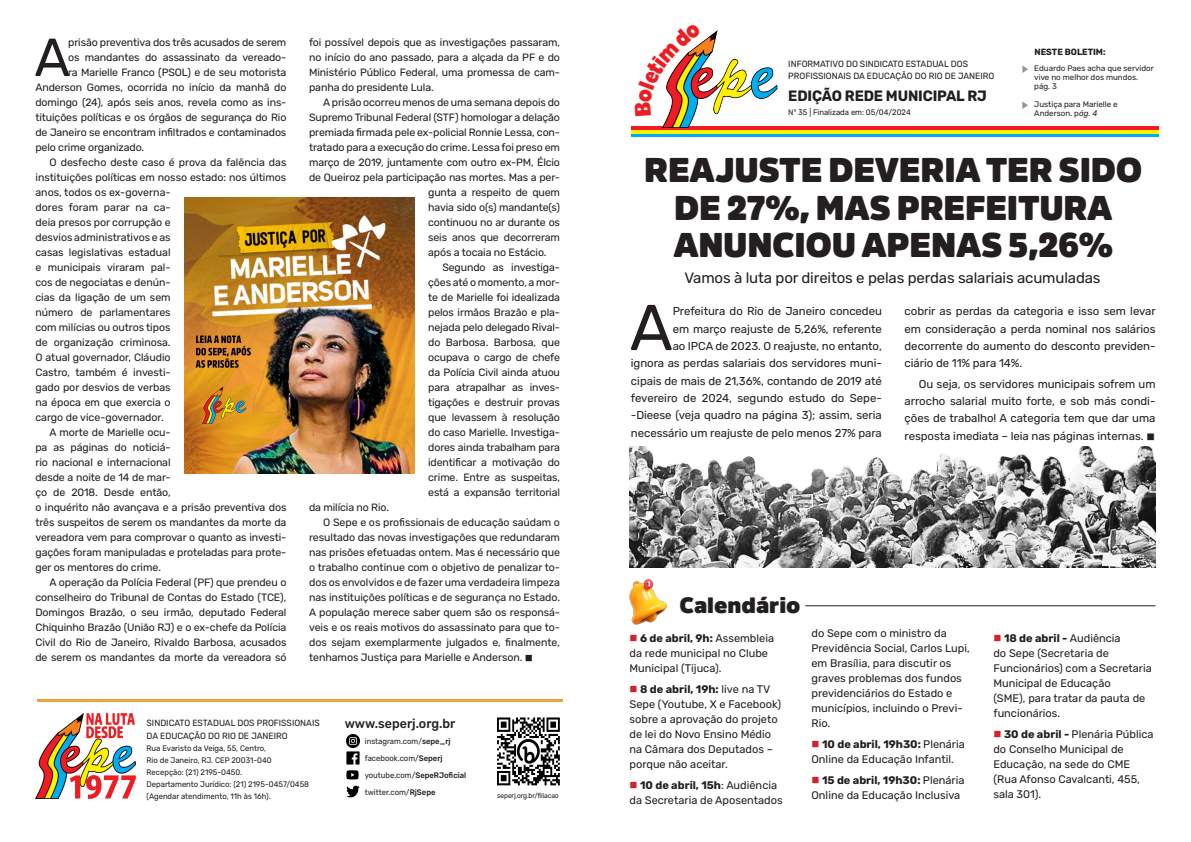
<style>
.page{position:relative;width:1191px;height:842px;background:#fff}
.page>*{position:absolute;margin:0;border:0;box-sizing:border-box;transform-origin:0 0}
.t1{font:64.6px "Rubik";color:#231f20}
.t2{font:53.5px "Rubik";color:#231f20}
.t3{font:900 34px/37.1px "Amsi Pro AKS Normal";letter-spacing:-.01em;color:#231f20;text-align:center}
.t4{font:900 22px "Amsi Pro AKS Normal";color:#231f20}
.t5{font:15px "Rubik";letter-spacing:-.01em;color:#231f20}
.t6{font:700 15px "Rubik";letter-spacing:-.01em;color:#231f20;scale:.96 1}
.t7{font:500 13px "Rubik";color:#231f20;scale:.96 1}
.t8{font:11.4px/17.3px "Rubik";letter-spacing:-.005em;color:#231f20;text-align:justify}
.t9{font:11px/15px "Rubik";color:#231f20}
.t10{font:10.6px/15px "Rubik";letter-spacing:-.01em;color:#231f20;text-align:justify}
.t11{font:9px/12px "Rubik";color:#231f20;scale:.96 1}
.t12{font:700 9px "Rubik";color:#231f20;scale:.96 1}
.t13{font:8px/12px "Rubik";color:#231f20;scale:.96 1}
.t14{font:8px/9px "Rubik";color:#231f20}
.t15{font:500 8px "Rubik";color:#231f20;scale:.96 1}
.t16{font:7px "Rubik";letter-spacing:-.02em;color:#231f20;scale:.96 1}
.s1{font-weight:500}
.s2{font-weight:400}
.s3{font-style:italic}
.s4{color:#d1232a}
.s5{font-weight:700}
</style>
<div class="page">
<img style="left:629px;top:446px;width:526px;height:122px">
<hr style="left:631px;top:127px;width:528px;height:3px;background:#ee1d23">
<svg style="left:631px;top:133px;width:528px;height:4px;background:#33bbbe"></svg>
<hr style="left:631px;top:130px;width:528px;height:3px;background:#fff101">
<img style="left:655px;top:30px;width:127px;height:104px">
<img style="left:497px;top:717px;width:63px;height:69px">
<svg style="left:346px;top:734px;width:13px;height:64px"></svg>
<img style="left:35px;top:714px;width:100px;height:85px">
<hr style="left:37px;top:700px;width:525px;height:2px;background:#eca438">
<img style="left:185px;top:198px;width:229px;height:276px">
<img style="left:629px;top:567px;width:49px;height:58px">
<hr style="left:805px;top:605px;width:350px;height:1px;background:#231f20">
<svg style="left:655px;top:30px;width:46px;height:87px"></svg>
<p class="t2" style="left:34px;top:28px;width:37px">A</p>
<p class="t10" style="left:68px;top:35px;width:220px">prisão preventiva dos três acusados de serem</p>
<p class="t10" style="left:68px;top:50px;width:220px">os mandantes do assassinato da vereado-</p>
<p class="t10" style="left:68px;top:65px;width:220px">ra Marielle Franco (PSOL) e de seu motorista</p>
<p class="t10" style="left:35px;top:80px;width:252px">Anderson Gomes, ocorrida no início da manhã do</p>
<p class="t10" style="left:35px;top:95px;width:252px">domingo (24), após seis anos, revela como as ins-</p>
<p class="t10" style="left:35px;top:110px;width:252px">tituições políticas e os órgãos de segurança do Rio</p>
<p class="t10" style="left:35px;top:125px;width:252px">de Janeiro se encontram infiltrados e contaminados</p>
<p class="t10" style="left:35px;top:140px;width:110px">pelo crime organizado.</p>
<p class="t10" style="left:35px;top:155px;width:252px;text-align:left;text-indent:14px">O desfecho deste caso é prova da falência das instituições políticas em nosso estado: nos últimos anos, todos os ex-governa-<br>dores foram parar na ca-<br>deia presos por corrupção e<br>desvios administrativos e as<br>casas legislativas estadual<br>e municipais viraram pal-<br>cos de negociatas e denún-<br>cias da ligação de um sem<br>número de parlamentares<br>com milícias ou outros tipos<br>de organização criminosa.<br>O atual governador, Cláudio<br>Castro, também é investi-<br>gado por desvios de verbas<br>na época em que exercia o<br>cargo de vice-governador.</p>
<p class="t10" style="left:35px;top:425px;width:252px;text-align:left;text-indent:14px">A morte de Marielle ocu-<br>pa as páginas do noticiá-<br>rio nacional e internacional<br>desde a noite de 14 de mar-<br>ço de 2018. Desde então,<br>o inquérito não avançava e a prisão preventiva dos três suspeitos de serem os mandantes da morte da vereadora vem para comprovar o quanto as investi&shy;gações foram manipuladas e proteladas para prote&shy;ger os mentores do crime.</p>
<p class="t10" style="left:35px;top:575px;width:252px;text-indent:14px">A operação da Polícia Federal (PF) que prendeu o conselheiro do Tribunal de Contas do Estado (TCE), Domingos Brazão, o seu irmão, deputado Federal Chiquinho Brazão (União RJ) e o ex-chefe da Polícia Civil do Rio de Janeiro, Rivaldo Barbosa, acusados de serem os mandantes da morte da vereadora só</p>
<p class="t10" style="left:309px;top:35px;width:252px">foi possível depois que as investigações passaram, no início do ano passado, para a alçada da PF e do Ministério Público Federal, uma promessa de cam&shy;panha do presidente Lula.</p>
<p class="t10" style="left:323px;top:95px;width:238px">A prisão ocorreu menos de uma semana depois do</p>
<p class="t10" style="left:309px;top:110px;width:252px">Supremo Tribunal Federal (STF) homologar a delação</p>
<p class="t10" style="left:309px;top:125px;width:252px">premiada firmada pele ex-policial Ronnie Lessa, con-</p>
<p class="t10" style="left:309px;top:140px;width:252px">tratado para a execução do crime. Lessa foi preso em</p>
<p class="t10" style="left:309px;top:155px;width:252px">março de 2019, juntamente com outro ex-PM, Élcio</p>
<p class="t10" style="left:309px;top:170px;width:252px">de Queiroz pela participação nas mortes. Mas a per-</p>
<p class="t10" style="left:428px;top:185px;width:133px">gunta a respeito de quem</p>
<p class="t10" style="left:428px;top:200px;width:133px">havia sido o(s) mandante(s)</p>
<p class="t10" style="left:428px;top:215px;width:133px">continuou no ar durante os</p>
<p class="t10" style="left:428px;top:230px;width:133px">seis anos que decorreram</p>
<p class="t10" style="left:428px;top:245px;width:120px">após a tocaia no Estácio.</p>
<p class="t10" style="left:428px;top:260px;width:133px;text-indent:14px">Segundo as investiga&shy;ções até o momento, a mor&shy;te de Marielle foi idealizada pelos irmãos Brazão e pla&shy;nejada pelo delegado Rival&shy;do Barbosa. Barbosa, que ocupava o cargo de chefe da Polícia Civil ainda atuou para atrapalhar as inves&shy;tigações e destruir provas que levassem à resolução do caso Marielle. Investiga&shy;dores ainda trabalham para identificar a motivação do crime. Entre as suspeitas, está a expansão territorial</p>
<p class="t10" style="left:309px;top:500px;width:81px">da milícia no Rio.</p>
<p class="t10" style="left:309px;top:515px;width:252px;text-indent:14px">O Sepe e os profissionais de educação saúdam o resultado das novas investigações que redundaram nas prisões efetuadas ontem. Mas é necessário que o trabalho continue com o objetivo de penalizar to&shy;dos os envolvidos e de fazer uma verdadeira limpeza nas instituições políticas e de segurança no Estado.<br>A população merece saber quem são os responsá&shy;veis e os reais motivos do assassinato para que to&shy;dos sejam exemplarmente julgados e, finalmente, tenhamos Justiça para Marielle e Anderson. ■</p>
<p class="t7" style="left:345px;top:716px;width:117px">www.seperj.org.br</p>
<p class="t13" style="left:365px;top:735px;width:91px">instagram.com/<span class="s1">sepe_rj</span></p>
<p class="t13" style="left:365px;top:752px;width:83px">facebook.com/<span class="s1">Seperj</span></p>
<p class="t15" style="left:365px;top:771px;width:107px"><span class="s2">youtube.com/</span>SepeRJoficial</p>
<p class="t13" style="left:365px;top:786px;width:75px">twitter.com/<span class="s1">RjSepe</span></p>
<p class="t11" style="left:147px;top:716px;width:182px;line-height:13px">SINDICATO ESTADUAL DOS PROFISSIONAIS<br>DA EDUCAÇÃO DO RIO DE JANEIRO</p>
<p class="t13" style="left:147px;top:742px;width:132px">Rua Evaristo da Veiga, 55, Centro,<br>Rio de Janeiro, RJ. CEP 20031-040</p>
<p class="t13" style="left:147px;top:766px;width:101px">Recepção: (21) 2195-0450.</p>
<p class="t13" style="left:147px;top:778px;width:171px">Departamento Jurídico: (21) 2195-0457/0458 (Agendar atendimento, 11h às 16h).</p>
<p class="t16" style="left:497px;top:791px;width:66px">seperj.org.br/filiacao</p>
<p class="t11" style="left:788px;top:58px;width:216px">INFORMATIVO DO SINDICATO ESTADUAL DOS<br>PROFISSIONAIS DA EDUCAÇÃO DO RIO DE JANEIRO</p>
<p class="t6" style="left:788px;top:88px;width:208px">EDIÇÃO REDE MUNICIPAL RJ</p>
<p class="t13" style="left:788px;top:106px;width:129px">Nº 35 | Finalizada em: 05/04/2024</p>
<p class="t12" style="left:1034px;top:47px;width:75px">NESTE BOLETIM:</p>
<p class="t14" style="left:1034px;top:64px;width:121px">Eduardo Paes acha que servidor vive no melhor dos mundos. pág. 3</p>
<p class="t14" style="left:1034px;top:100px;width:85px">Justiça para Marielle e<br>Anderson. p<span class="s3">ág. 4</span></p>
<p class="t3" style="left:644px;top:151px;width:499px">REAJUSTE DEVERIA TER SIDO<br>DE 27%, MAS PREFEITURA<br>ANUNCIOU APENAS 5,26%</p>
<p class="t5" style="left:684px;top:270px;width:417px">Vamos à luta por direitos e pelas perdas salariais acumuladas</p>
<p class="t1" style="left:629px;top:292px;width:45px">A</p>
<p class="t8" style="left:631px;top:303px;width:252px;text-align:right">Prefeitura do Rio de Janeiro concedeu<br>em março reajuste de 5,26%, referente<br>ao IPCA de 2023. O reajuste, no entanto,<br>ignora as perdas salariais dos servidores muni&shy;cipais de mais de 21,36%, contando de 2019 até fevereiro de 2024, segundo estudo do Sepe--Dieese (veja quadro na página 3); assim, seria necessário um reajuste de pelo menos 27% para</p>
<p class="t8" style="left:904px;top:303px;width:253px">cobrir as perdas da categoria e isso sem levar em consideração a perda nominal nos salários decorrente do aumento do desconto previden&shy;ciário de 11% para 14%.</p>
<p class="t8" style="left:904px;top:375px;width:252px;text-indent:14px">Ou seja, os servidores municipais sofrem um arrocho salarial muito forte, e sob más condi&shy;ções de trabalho! A categoria tem que dar uma resposta imediata – leia nas páginas internas. ■</p>
<p class="t4" style="left:679px;top:586px;width:122px">Calendário</p>
<p class="t9" style="left:629px;top:631px;width:146px"><span class="s4">■</span> <span class="s5">6 de abril, 9h:</span> Assembleia da rede municipal no Clube<br>Municipal (Tijuca).</p>
<p class="t9" style="left:629px;top:682px;width:153px"><span class="s4">■</span> <span class="s5">8 de abril, 19h:</span> live na TV<br>Sepe (Youtube, X e Facebook) sobre a aprovação do projeto de lei do Novo Ensino Médio na Câmara dos Deputados – porque não aceitar.</p>
<p class="t9" style="left:629px;top:777px;width:155px"><span class="s4">■</span> <span class="s5">10 de abril, 15h</span>: Audiência da Secretaria de Aposentados</p>
<p class="t9" style="left:811px;top:626px;width:160px">do Sepe com o ministro da<br>Previdência Social, Carlos Lupi, em Brasília, para discutir os graves problemas dos fundos previdenciários do Estado e municípios, incluindo o Previ-<br>Rio.</p>
<p class="t9" style="left:811px;top:737px;width:155px"><span class="s4">■</span> <span class="s5">10 de abril, 19h30:</span> Plenária<br>Online da Educação Infantil.</p>
<p class="t9" style="left:811px;top:773px;width:154px"><span class="s4">■</span> <span class="s5">15 de abril, 19h30:</span> Plenária<br>Online da Educação Inclusiva</p>
<p class="t9" style="left:993px;top:631px;width:160px"><span class="s4">■</span> <span class="s5">18 de abril -</span> Audiência<br>do Sepe (Secretaria de<br>Funcionários) com a Secretaria<br>Municipal de Educação<br>(SME), para tratar da pauta de funcionários.</p>
<p class="t9" style="left:993px;top:727px;width:162px"><span class="s4">■</span> <span class="s5">30 de abril -</span> Plenária Pública do Conselho Municipal de<br>Educação, na sede do CME (Rua Afonso Cavalcanti, 455, sala 301).</p>
</div>
